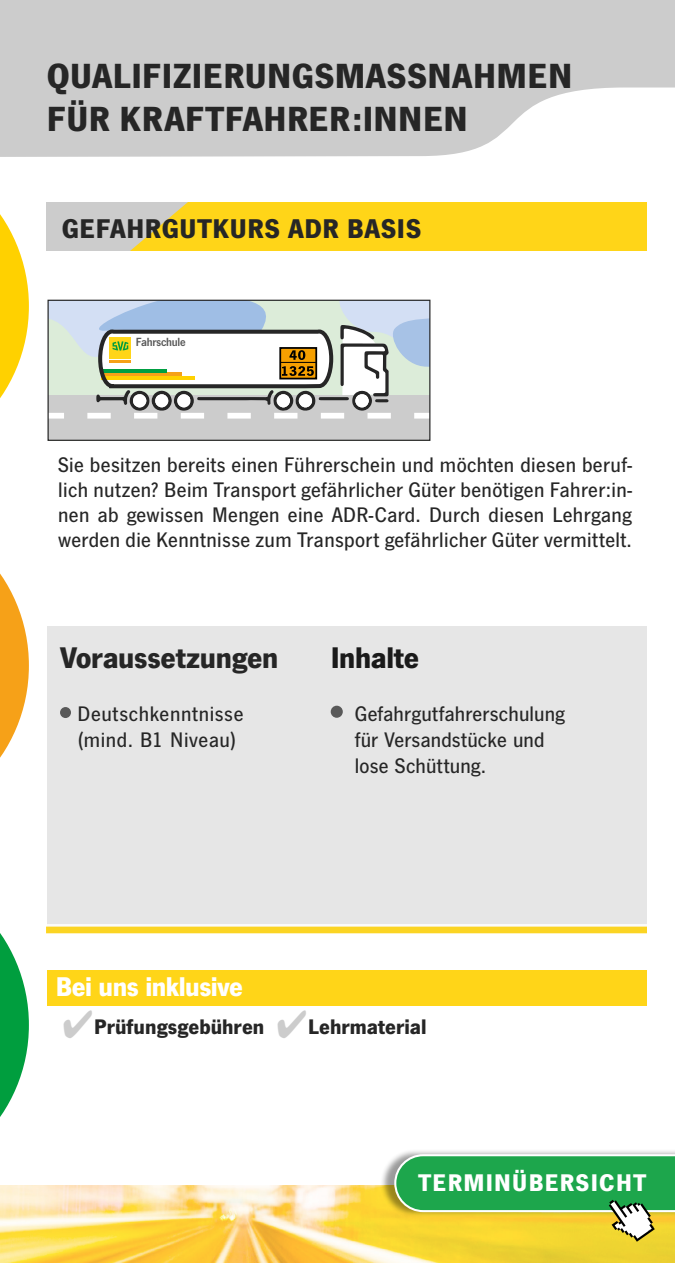
<style>
.page{position:relative;width:675px;height:1263px;background:#fff}
.page>*{position:absolute;margin:0;border:0;box-sizing:border-box;transform-origin:0 0}
.t1{font:700 36.25px/43.8px "News Got";letter-spacing:.01em;color:#262626}
.t2{font:700 31px "News Got";letter-spacing:-.01em;color:#262626}
.t3{font:700 31px "News Got";letter-spacing:-.01em;color:#1a1a1a}
.t4{font:700 28.12px "News Got";letter-spacing:.02em;color:#262626}
.t5{font:700 28.12px "News Got";letter-spacing:-.02em;color:#fff}
.t6{font:700 25px "News Got";letter-spacing:.05em;color:#fff}
.t7{font:500 21.88px/26.2px "News Got";letter-spacing:.02em;color:#262626}
.t8{font:700 21.88px "News Got";color:#262626}
.t9{font:12.31px "News Got Dem";letter-spacing:-.02em;color:#595959}
</style>
<div class="page">
<svg style="left:0;top:0;width:675px;height:157px;fill:#ccc"></svg>
<svg style="left:0;top:933px;width:29px;height:184px"></svg>
<svg style="left:0;top:573px;width:29px;height:185px"></svg>
<svg style="left:0;top:145px;width:36px;height:253px"></svg>
<img style="left:0;top:1185px;width:675px;height:77px">
<div style="left:47px;top:202px;width:600px;height:49px;background:#ffd518"></div>
<svg style="left:47px;top:202px;width:141px;height:49px"></svg>
<div style="left:47px;top:970px;width:600px;height:36px;background:#ffd518"></div>
<div style="left:47px;top:626px;width:600px;height:307px;background:#e6e6e6"></div>
<svg style="left:47px;top:924px;width:600px;height:9px"></svg>
<div style="left:60px;top:707px;width:11px;height:11px;background:#595959;border-radius:50%"></div>
<div style="left:331px;top:705px;width:12px;height:12px;background:#595959;border-radius:50%"></div>
<div style="left:380px;top:1148px;width:295px;height:69px;background:#000;opacity:.4"></div>
<svg style="left:394px;top:1154px;width:281px;height:87px"></svg>
<div style="left:48px;top:395px;width:382px;height:45px;background:#ccc"></div>
<svg style="left:48px;top:300px;width:382px;height:118px"></svg>
<h1 class="t1" style="left:47px;top:53px;width:527px">QUALIFIZIERUNGSMASSNAHMEN<br>FÜR KRAFTFAHRER:INNEN</h1>
<p class="t4" style="left:62px;top:212px;width:361px">GEFAHRGUTKURS ADR BASIS</p>
<p class="t9" style="left:136px;top:335px;width:51px">Fahrschule</p>
<p class="t7" style="left:58px;top:452px;width:575px;line-height:25px;text-align:justify">Sie besitzen bereits einen Führerschein und möchten diesen beruf&shy;lich nutzen? Beim Transport gefährlicher Güter benötigen Fahrer:in&shy;nen ab gewissen Mengen eine ADR-Card. Durch diesen Lehrgang werden die Kenntnisse zum Transport gefährlicher Güter vermittelt.</p>
<h2 class="t2" style="left:60px;top:639px;width:220px">Voraussetzungen</h2>
<p class="t7" style="left:78px;top:700px;width:167px">Deutschkenntnisse (mind. B1 Niveau)</p>
<h2 class="t3" style="left:331px;top:639px;width:90px">Inhalte</h2>
<p class="t7" style="left:355px;top:700px;width:212px">Gefahrgutfahrerschulung für Versandstücke und lose Schüttung.</p>
<p class="t5" style="left:56px;top:969px;width:189px">Bei uns inklusive</p>
<p class="t8" style="left:94px;top:1014px;width:172px">Prüfungsgebühren</p>
<p class="t8" style="left:308px;top:1014px;width:120px">Lehrmaterial</p>
<p class="t6" style="left:418px;top:1167px;width:230px">TERMINÜBERSICHT</p>
</div>
